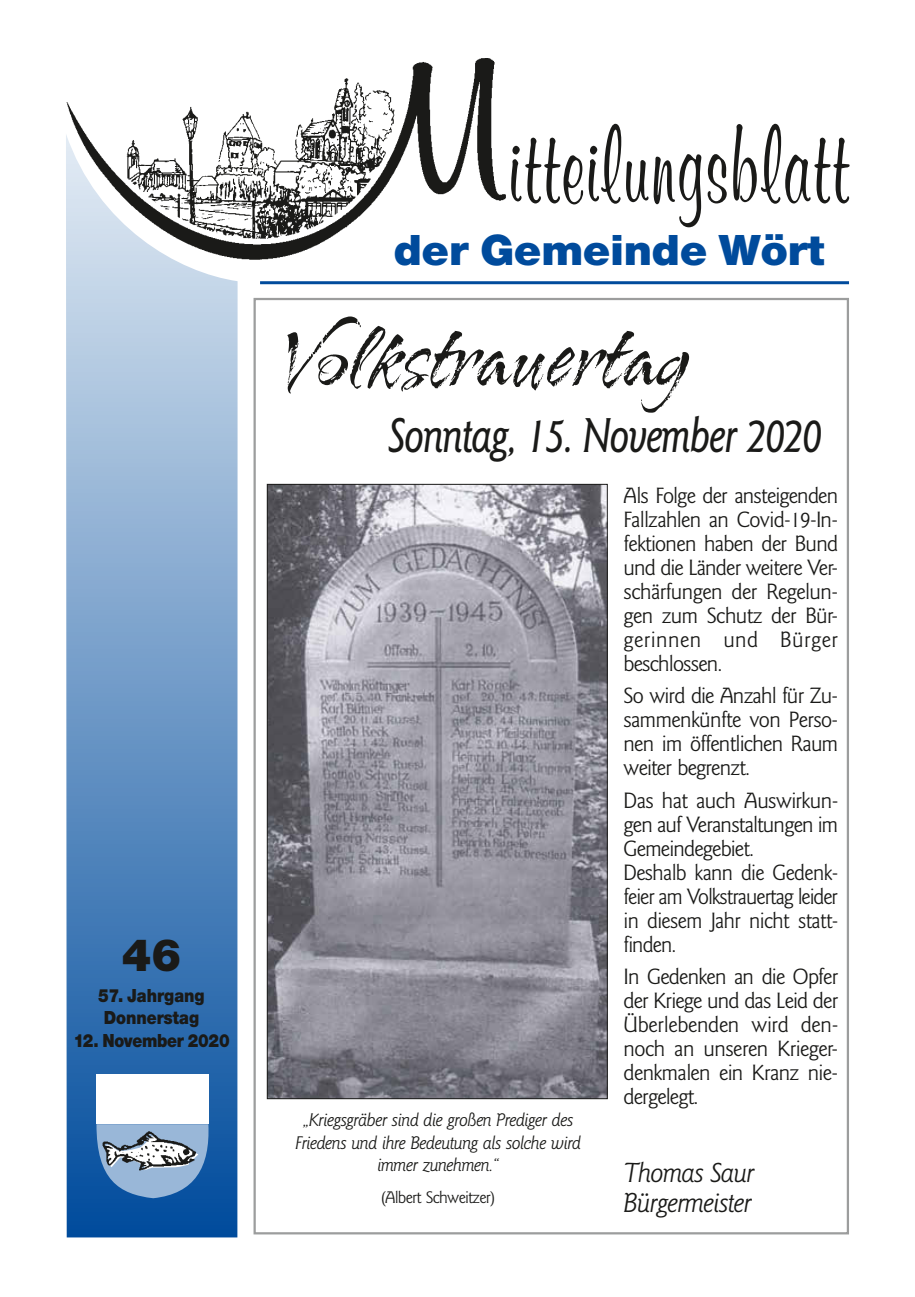
<style>
.page{position:relative;width:915px;height:1297px;background:#fff}
.page>*{position:absolute;margin:0;border:0;box-sizing:border-box;transform-origin:0 0}
.t1{font:120.3px "Murray Hill D";letter-spacing:.02em;color:#1a1a18;scale:.67 1}
.t2{font:105px "Arid ITC Std";color:#1a1a18;scale:.82 1}
.t3{font:48px "Goi Med Ita";color:#1a1a18;scale:.82 1}
.t4{font:900 48px "Nimbus Sans Novus T";color:#1a1a18}
.t5{font:900 45px "Nimbus Sans Novus T";color:#004b9c;scale:1.04 1}
.t6{font:27px/30px "Goi Boo Reg Ita";color:#1a1a18}
.t7{font:21.75px/24px "Goi Boo Reg";letter-spacing:.01em;color:#1a1a18;text-align:justify}
.t8{font:900 19.5px/22.5px "Nimbus Sans Novus T";color:#1a1a18;scale:.88 1}
.t9{font:18px/22.5px "Goi Boo Reg Ita";color:#1a1a18;text-align:center}
.t10{font:16.5px "Goi Boo Reg";color:#1a1a18}
</style>
<div class="page">
<svg style="left:66px;top:274px;width:171px;height:963px;background:#719bc8"></svg>
<hr style="left:260px;top:281px;width:588px;height:3px;background:#004b9c">
<img style="left:66px;top:58px;width:440px;height:216px">
<img style="left:84px;top:1060px;width:135px;height:148px">
<div style="left:96px;top:1074px;width:112px;height:50px;background:#fff"></div>
<svg style="left:255px;top:1234px;width:289px;height:1px"></svg>
<svg style="left:559px;top:1234px;width:289px;height:1px"></svg>
<div style="left:253px;top:298px;width:595px;height:936px;background:#fff;border:2px solid #9c9d9d"></div>
<img style="left:269px;top:486px;width:336px;height:611px">
<h3 class="t4" style="left:122px;top:926px;width:61px">46</h3>
<p class="t8" style="left:98px;top:983px;width:123px">57. Jahrgang<br>Donnerstag</p>
<p class="t8" style="left:73px;top:1028px;width:179px">12. November 2020</p>
<h1 class="t1" style="left:507px;top:91px;width:510px">itteilungsblatt</h1>
<h3 class="t5" style="left:393px;top:224px;width:416px">der Gemeinde Wört</h3>
<h2 class="t2" style="left:284px;top:301px;width:495px">Volkstrauertag</h2>
<h3 class="t3" style="left:388px;top:407px;width:529px">Sonntag, 15. November 2020</h3>
<p class="t7" style="left:623px;top:483px;width:215px">Als Folge der ansteigenden Fallzahlen an Covid-19-In&shy;fektionen haben der Bund und die Länder weitere Ver&shy;schärfungen der Regelun&shy;gen zum Schutz der Bür&shy;gerinnen und Bürger beschlossen.</p>
<p class="t7" style="left:623px;top:683px;width:215px">So wird die Anzahl für Zu&shy;sammenkünfte von Perso&shy;nen im öffentlichen Raum weiter begrenzt.</p>
<p class="t7" style="left:623px;top:788px;width:215px;text-align:left">Das hat auch Auswirkun&shy;gen auf Veranstaltungen im<br>Gemeindegebiet.<br>Deshalb kann die Gedenk&shy;feier am Volkstrauertag leider in diesem Jahr nicht statt&shy;finden.</p>
<p class="t7" style="left:623px;top:964px;width:215px">In Gedenken an die Opfer der Kriege und das Leid der Überlebenden wird den&shy;noch an unseren Krieger&shy;denkmalen ein Kranz nie&shy;dergelegt.</p>
<p class="t9" style="left:295px;top:1108px;width:286px">„Kriegsgräber sind die großen Prediger des<br>Friedens und ihre Bedeutung als solche wird immer zunehmen.“</p>
<p class="t10" style="left:380px;top:1187px;width:116px">(Albert Schweitzer)</p>
<p class="t6" style="left:623px;top:1158px;width:131px">Thomas Saur<br>Bürgermeister</p>
</div>
